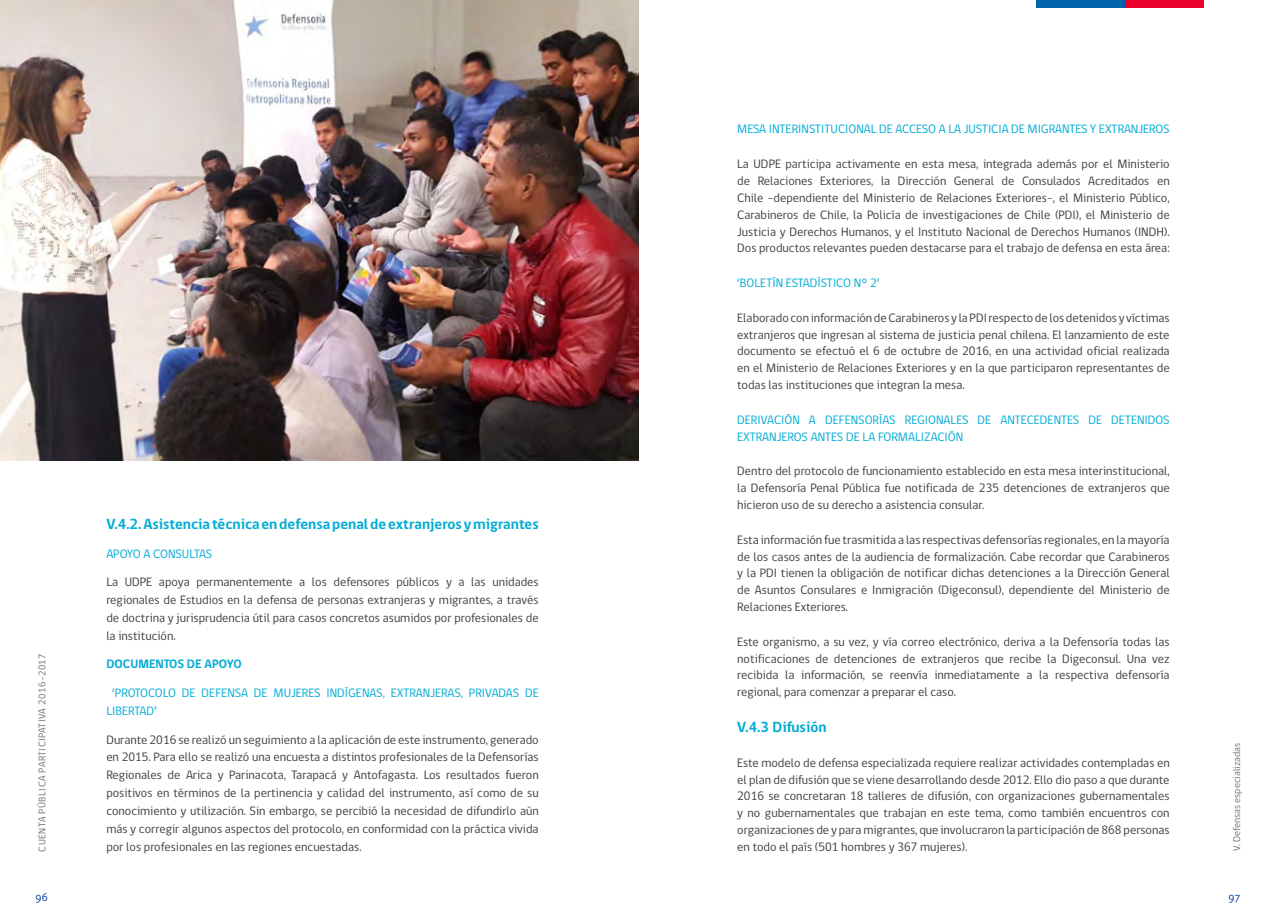
<style>
.page{position:relative;width:1276px;height:922px;background:#fff}
.page>*{position:absolute;margin:0;border:0;box-sizing:border-box;transform-origin:0 0}
.t1{font:700 15px "gob CL";color:#00acd6}
.t2{font:12.5px/16.9px "gob CL";color:#3e3d40;text-align:justify}
.t3{font:12.5px "gob CL";color:#00acd6}
.t4{font:700 12.5px "gob CL";color:#00acd6}
.t5{font:11.25px "gob CL";color:#003ca6}
.t6{font:10px "gob CL";letter-spacing:.05em;color:#707172}
.t7{font:10px "gob CL";color:#707172}
</style>
<div class="page">
<div style="left:1104px;top:0;width:99px;height:8px;background:#eb0029"></div>
<div style="left:1036px;top:0;width:88px;height:8px;background:#0064ad"></div>
<img style="left:0;top:0;width:638px;height:461px">
<p class="t6" style="left:35px;top:851px;width:200px;rotate:-90deg">CUENTA PÚBLICA PARTICIPATIVA 2016-2017</p>
<p class="t1" style="left:106px;top:513px;width:434px">V.4.2. Asistencia técnica en defensa penal de extranjeros y migrantes</p>
<p class="t3" style="left:106px;top:544px;width:15px">Apoyo</p>
<p class="t3" style="left:144px;top:544px;width:18px">a consultas</p>
<p class="t2" style="left:106px;top:573px;width:434px;line-height:17.9px">La UDPE apoya permanentemente a los defensores públicos y a las unidades regionales de Estudios en la defensa de personas extranjeras y migrantes, a través de doctrina y jurisprudencia útil para casos concretos asumidos por profesionales de la institución.</p>
<p class="t4" style="left:106px;top:655px;width:34px">Documen</p>
<p class="t4" style="left:164px;top:655px;width:78px">tos de apoyo</p>
<p class="t3" style="left:112px;top:684px;width:17px">‘Protocolo</p>
<p class="t3" style="left:182px;top:684px;width:28px">de defensa</p>
<p class="t3" style="left:254px;top:684px;width:28px">de mujeres</p>
<p class="t3" style="left:326px;top:684px;width:8px">indígenas</p>
<p class="t3" style="left:383px;top:684px;width:16px">, extranjeras</p>
<p class="t3" style="left:461px;top:684px;width:16px">, privadas</p>
<p class="t3" style="left:525px;top:684px;width:8px">de</p>
<p class="t3" style="left:106px;top:702px;width:5px">libertad</p>
<p class="t3" style="left:154px;top:702px;width:4px">’</p>
<p class="t2" style="left:106px;top:730px;width:434px;line-height:17.9px">Durante 2016 se realizó un seguimiento a la aplicación de este instrumento, generado en 2015. Para ello se realizó una encuesta a distintos profesionales de la Defensorías Regionales de Arica y Parinacota, Tarapacá y Antofagasta. Los resultados fueron positivos en términos de la pertinencia y calidad del instrumento, así como de su conocimiento y utilización. Sin embargo, se percibió la necesidad de difundirlo aún más y corregir algunos aspectos del protocolo, en conformidad con la práctica vivida por los profesionales en las regiones encuestadas.</p>
<p class="t3" style="left:737px;top:121px;width:39px">Mesa interinstitucional</p>
<p class="t3" style="left:879px;top:121px;width:24px">de acceso</p>
<p class="t3" style="left:939px;top:121px;width:32px">ala justicia</p>
<p class="t3" style="left:1011px;top:121px;width:24px">de migrantes</p>
<p class="t3" style="left:1090px;top:121px;width:17px">yextranjeros</p>
<p class="t2" style="left:737px;top:156px;width:434px">La UDPE participa activamente en esta mesa, integrada además por el Ministerio de Relaciones Exteriores, la Dirección General de Consulados Acreditados en Chile –dependiente del Ministerio de Relaciones Exteriores-, el Ministerio Público, Carabineros de Chile, la Policía de investigaciones de Chile (PDI), el Ministerio de Justicia y Derechos Humanos, y el Instituto Nacional de Derechos Humanos (INDH).<br>Dos productos relevantes pueden destacarse para el trabajo de defensa en esta área:</p>
<p class="t3" style="left:737px;top:274px;width:17px">‘Boletín</p>
<p class="t3" style="left:786px;top:274px;width:8px">Estadístico</p>
<p class="t3" style="left:854px;top:274px;width:27px">N° 2’</p>
<p class="t2" style="left:737px;top:309px;width:434px">Elaborado con información de Carabineros y la PDI respecto de los detenidos y víctimas extranjeros que ingresan al sistema de justicia penal chilena. El lanzamiento de este documento se efectuó el 6 de octubre de 2016, en una actividad oficial realizada en el Ministerio de Relaciones Exteriores y en la que participaron representantes de todas las instituciones que integran la mesa.</p>
<p class="t3" style="left:737px;top:411px;width:15px">Derivación</p>
<p class="t3" style="left:809px;top:411px;width:24px">a defensorías</p>
<p class="t3" style="left:905px;top:411px;width:8px">regionales</p>
<p class="t3" style="left:977px;top:411px;width:8px">de</p>
<p class="t3" style="left:1000px;top:411px;width:8px">antecedentes</p>
<p class="t3" style="left:1088px;top:411px;width:8px">de</p>
<p class="t3" style="left:1111px;top:411px;width:8px">detenidos</p>
<p class="t3" style="left:737px;top:428px;width:4px">extranjeros</p>
<p class="t3" style="left:810px;top:428px;width:8px">antes</p>
<p class="t3" style="left:846px;top:428px;width:40px">delaformali</p>
<p class="t3" style="left:924px;top:428px;width:14px">zación</p>
<p class="t2" style="left:737px;top:463px;width:434px">Dentro del protocolo de funcionamiento establecido en esta mesa interinstitucional, la Defensoría Penal Pública fue notificada de 235 detenciones de extranjeros que hicieron uso de su derecho a asistencia consular.</p>
<p class="t2" style="left:737px;top:531px;width:434px">Esta información fue trasmitida a las respectivas defensorías regionales, en la mayoría de los casos antes de la audiencia de formalización. Cabe recordar que Carabineros y la PDI tienen la obligación de notificar dichas detenciones a la Dirección General de Asuntos Consulares e Inmigración (Digeconsul), dependiente del Ministerio de Relaciones Exteriores.</p>
<p class="t2" style="left:737px;top:633px;width:434px">Este organismo, a su vez, y vía correo electrónico, deriva a la Defensoría todas las notificaciones de detenciones de extranjeros que recibe la Digeconsul. Una vez recibida la información, se reenvía inmediatamente a la respectiva defensoría regional, para comenzar a preparar el caso.</p>
<p class="t1" style="left:737px;top:716px;width:91px">V.4.3 Difusión</p>
<p class="t2" style="left:737px;top:754px;width:434px">Este modelo de defensa especializada requiere realizar actividades contempladas en el plan de difusión que se viene desarrollando desde 2012. Ello dio paso a que durante 2016 se concretaran 18 talleres de difusión, con organizaciones gubernamentales y no gubernamentales que trabajan en este tema, como también encuentros con organizaciones de y para migrantes, que involucraron la participación de 868 personas en todo el país (501 hombres y 367 mujeres).</p>
<p class="t7" style="left:1230px;top:850px;width:110px;rotate:-90deg">V. Defensas especializadas</p>
<p class="t5" style="left:36px;top:889px;width:14px">96</p>
<p class="t5" style="left:1228px;top:889px;width:13px">97</p>
</div>
